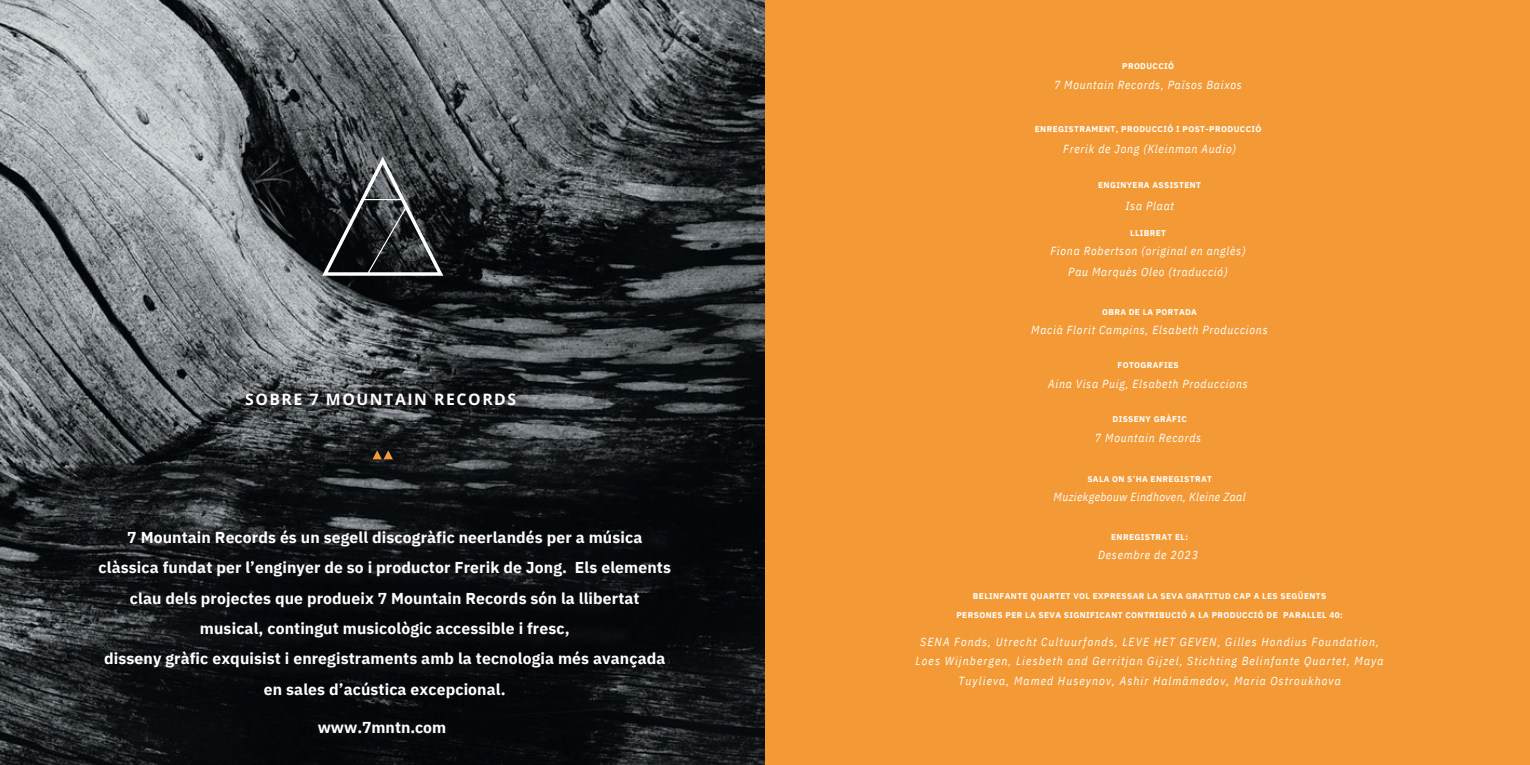
<style>
.page{position:relative;width:1530px;height:765px;background:#fff}
.page>*{position:absolute;margin:0;border:0;box-sizing:border-box;transform-origin:0 0}
.t1{font:700 15.75px/30.4px "IBM Plex Sans";letter-spacing:.01em;color:#fff;text-align:center}
.t2{font:700 15.75px "Open Sans";letter-spacing:.1em;color:#fff}
.t3{font:italic 11.7px/20.9px "IBM Plex Sans Cond";letter-spacing:.065em;color:#fff;text-align:center}
.t4{font:italic 11.7px/19.3px "IBM Plex Sans Cond";letter-spacing:.095em;color:#fff;text-align:center}
.t5{font:italic 11.7px "IBM Plex Sans Cond";letter-spacing:.035em;color:#fff}
.t6{font:700 8.33px "IBM Plex Sans";letter-spacing:.045em;color:#fff}
</style>
<div class="page">
<img style="left:0;top:0;width:765px;height:764px">
<svg style="left:322px;top:157px;width:121px;height:119px;background:#3a3e41"></svg>
<img style="left:92px;top:385px;width:581px;height:356px">
<svg style="left:372px;top:450px;width:21px;height:9px"></svg>
<div style="left:765px;top:0;width:765px;height:764px;background:#f39a37"></div>
<p class="t6" style="left:1122px;top:60px;width:53px">PRODUCCIÓ</p>
<p class="t3" style="left:1054px;top:74px;width:189px">7 Mountain Records, Països Baixos</p>
<p class="t6" style="left:1035px;top:123px;width:228px">ENREGISTRAMENT, PRODUCCIÓ I POST-PRODUCCIÓ</p>
<h3 class="t3" style="left:1063px;top:138px;width:174px">Frerik de Jong (Kleinman Audio)</h3>
<h3 class="t6" style="left:1098px;top:179px;width:105px">ENGINYERA ASSISTENT</h3>
<h3 class="t3" style="left:1125px;top:195px;width:50px">Isa Plaat</h3>
<h3 class="t6" style="left:1130px;top:227px;width:37px">LLIBRET</h3>
<h3 class="t3" style="left:1050px;top:240px;width:197px">Fiona Robertson (original en anglès)<br>Pau Marquès Oleo (traducció)</h3>
<h3 class="t6" style="left:1102px;top:306px;width:96px">OBRA DE LA PORTADA</h3>
<h3 class="t3" style="left:1031px;top:319px;width:238px">Macià Florit Campins, Elsabeth Produccions</h3>
<h2 class="t2" style="left:245px;top:388px;width:273px">SOBRE 7 MOUNTAIN RECORDS</h2>
<h3 class="t6" style="left:1117px;top:360px;width:63px">FOTOGRAFIES</h3>
<h3 class="t3" style="left:1048px;top:373px;width:201px">Aina Visa Puig, Elsabeth Produccions</h3>
<p class="t6" style="left:1112px;top:413px;width:76px">DISSENY GRÀFIC</p>
<p class="t3" style="left:1095px;top:427px;width:108px">7 Mountain Records</p>
<h3 class="t6" style="left:1087px;top:473px;width:126px">SALA ON S’HA ENREGISTRAT</h3>
<p class="t5" style="left:1053px;top:489px;width:194px">Muziekgebouw Eindhoven, Kleine Zaal</p>
<h2 class="t1" style="left:99px;top:521px;width:574px">7 Mountain Records és un segell discogràfic neerlandés per a música clàssica fundat per l’enginyer de so i productor Frerik de Jong. Els elements clau dels projectes que produeix 7 Mountain Records són la llibertat musical, contingut musicològic accessible i fresc,<br>disseny gràfic exquisist i enregistraments amb la tecnologia més avançada en sales d’acústica excepcional.</h2>
<h3 class="t6" style="left:1111px;top:531px;width:78px">ENREGISTRAT EL:</h3>
<h3 class="t3" style="left:1098px;top:544px;width:101px">Desembre de 2023</h3>
<h3 class="t6" style="left:973px;top:590px;width:355px">BELINFANTE QUARTET VOL EXPRESSAR LA SEVA GRATITUD CAP A LES SEGÜENTS</h3>
<h3 class="t6" style="left:956px;top:609px;width:388px">PERSONES PER LA SEVA SIGNIFICANT CONTRIBUCIÓ A LA PRODUCCIÓ DE PARALLEL 40:</h3>
<p class="t4" style="left:916px;top:631px;width:470px">SENA Fonds, Utrecht Cultuurfonds, LEVE HET GEVEN, Gilles Hondius Foundation,<br>Loes Wijnbergen, Liesbeth and Gerritjan Gijzel, Stichting Belinfante Quartet, Maya<br>Tuylieva, Mamed Huseynov, Ashir Halmämedov, Maria Ostroukhova</p>
<h1 class="t1" style="left:318px;top:712px;width:130px">www.7mntn.com</h1>
</div>
